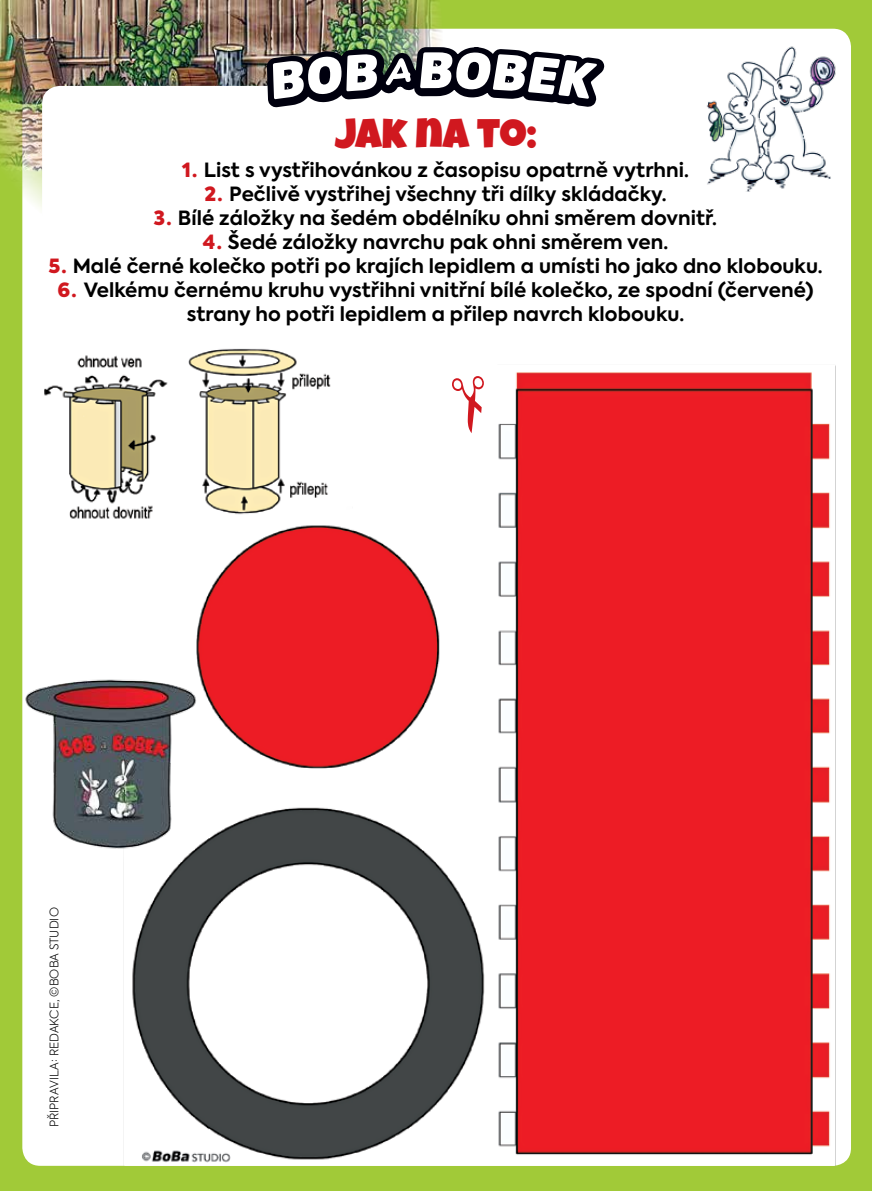
<style>
.page{position:relative;width:872px;height:1191px;background:#a1ca38}
.page>*{position:absolute;margin:0;border:0;box-sizing:border-box;transform-origin:0 0}
.t1{font:42px "Luckiest Guy";color:#d0181f}
.t2{font:700 19.5px/24px "Axiforma";letter-spacing:.005em;color:#000;text-align:center}
.t3{font:300 11.7px "Axiforma";letter-spacing:.005em;color:#000}
.s1{font-weight:900;color:#d0181f}
</style>
<div class="page">
<div style="left:22px;top:29px;width:829px;height:1136px;background:#fff;border-radius:18px"></div>
<img style="left:123px;top:365px;width:728px;height:800px">
<img style="left:44px;top:348px;width:308px;height:175px">
<img style="left:0;top:0;width:443px;height:272px">
<div style="left:42px;top:86px;width:787px;height:241px;background:#fff;border-radius:18px"></div>
<img style="left:25px;top:641px;width:175px;height:216px">
<img style="left:259px;top:34px;width:346px;height:74px">
<img style="left:707px;top:46px;width:129px;height:146px">
<svg style="left:452px;top:376px;width:32px;height:57px"></svg>
<h1 class="t1" style="left:335px;top:106px;width:203px">JAK NA TO:</h1>
<p class="t2" style="left:182px;top:158px;width:508px"><span class="s1">1.</span> List s vystřihovánkou z časopisu opatrně vytrhni.</p>
<p class="t2" style="left:204px;top:182px;width:464px"><span class="s1">2.</span> Pečlivě vystřihej všechny tři dílky skládačky.</p>
<p class="t2" style="left:154px;top:206px;width:564px"><span class="s1">3.</span> Bílé záložky na šedém obdélníku ohni směrem dovnitř.</p>
<p class="t2" style="left:203px;top:230px;width:467px"><span class="s1">4.</span> Šedé záložky navrchu pak ohni směrem ven.</p>
<p class="t2" style="left:48px;top:254px;width:776px"><span class="s1">5.</span> Malé černé kolečko potři po krajích lepidlem a umísti ho jako dno klobouku.</p>
<p class="t2" style="left:57px;top:278px;width:758px"><span class="s1">6.</span> Velkému černému kruhu vystřihni vnitřní bílé kolečko, ze spodní (červené) strany ho potři lepidlem a přilep navrch klobouku.</p>
<p class="t3" style="left:47px;top:1127px;width:221px;rotate:-90deg">připravila: redakce, ©BoBa studio</p>
</div>
